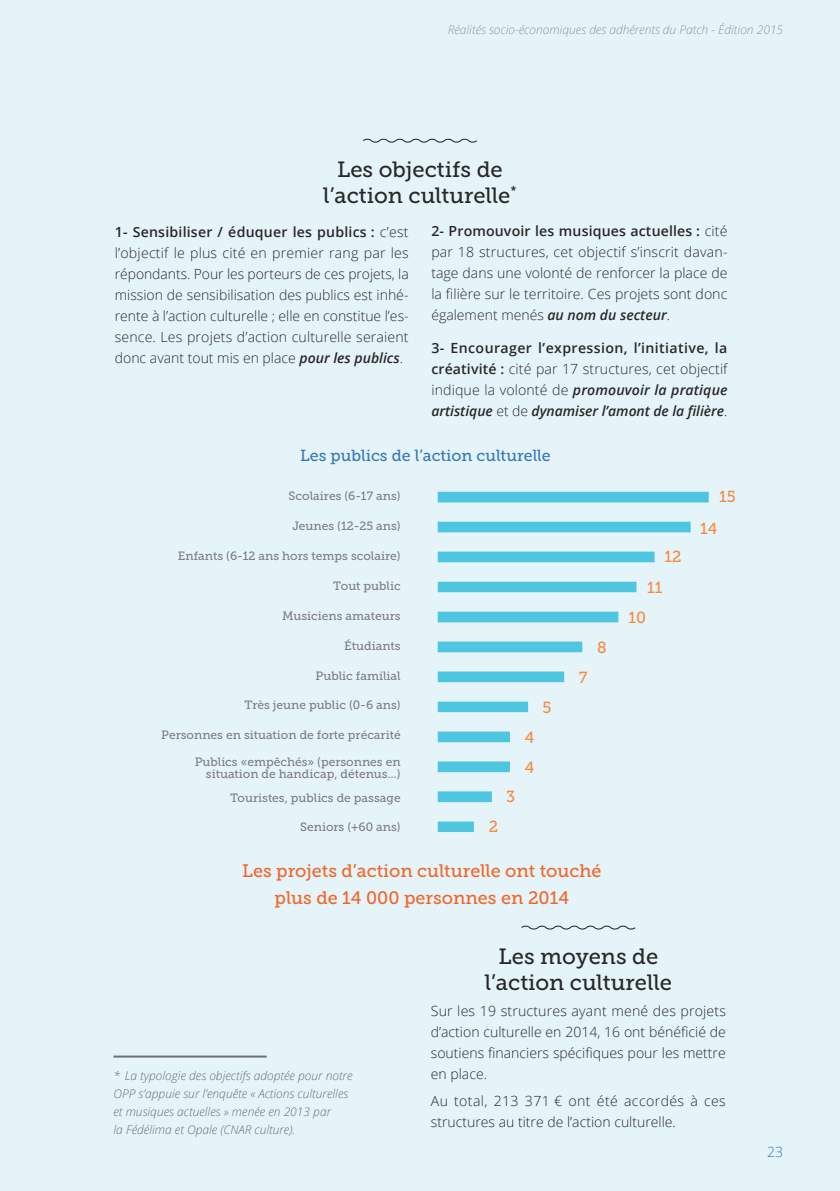
<style>
.page{position:relative;width:840px;height:1191px;background:#fff}
.page>*{position:absolute;margin:0;border:0;box-sizing:border-box;transform-origin:0 0}
.t1{font:22px/26px "Museo Slab 500";color:#292829;text-align:center}
.t2{font:18px/27px "Museo Slab 500";color:#f26529;text-align:center}
.t3{font:16px "Museo Slab 500";color:#3777bc}
.t4{font:16px/30.4px "Museo Slab 500";color:#f68b3d}
.t5{font:300 14px/21px "Open Sans";color:#292829;text-align:justify}
.t6{font:italic 600 14px/21px "Open Sans";color:#292829;text-align:justify}
.t7{font:300 14px "Open Sans";color:#3777bc}
.t8{font:12px/12px "Museo Slab 500";color:#7d7e81;text-align:right}
.t9{font:italic 300 12px/18px "Open Sans";color:#6d6e71}
.t10{font:italic 300 12px "Open Sans";color:#939598}
.s1{font-weight:600}
.s2{font-weight:600;font-style:italic}
.s3{font-style:normal}
.s4{font-weight:300;font-style:normal}
</style>
<div class="page">
<div style="left:0;top:0;width:839px;height:1191px;background:#e5f4f8"></div>
<svg style="left:363px;top:138px;width:114px;height:5px"></svg>
<svg style="left:521px;top:925px;width:115px;height:5px"></svg>
<hr style="left:113px;top:1055px;width:153px;height:2px;background:#6d6e71">
<svg style="left:437px;top:492px;width:271px;height:340px"></svg>
<p class="t10" style="left:447px;top:21px;width:337px">Réalités socio-économiques des adhérents du Patch - Édition 2015</p>
<h1 class="t1" style="left:323px;top:156px;width:195px">Les objectifs de l’action culturelle<sup>*</sup></h1>
<p class="t5" style="left:115px;top:221px;width:295px"><span class="s1">1- Sensibiliser / éduquer les publics :</span> c’est l’objectif le plus cité en premier rang par les répondants. Pour les porteurs de ces projets, la mission de sensibilisation des publics est inhé&shy;rente à l’action culturelle ; elle en constitue l’es&shy;sence. Les projets d’action culturelle seraient donc avant tout mis en place <span class="s2">pour les publics</span>.</p>
<p class="t5" style="left:431px;top:220px;width:297px"><span class="s1">2- Promouvoir les musiques actuelles :</span> cité par 18 structures, cet objectif s’inscrit davan&shy;tage dans une volonté de renforcer la place de la filière sur le territoire. Ces projets sont donc également menés <span class="s2">au nom du secteur</span>.</p>
<p class="t6" style="left:431px;top:337px;width:297px"><span class="s3">3- Encourager l’expression, l’initiative, la créativité :</span> <span class="s4">cité par 17 structures, cet objectif indique la volonté de</span> promouvoir la pratique artistique <span class="s4">et de</span> dynamiser l’amont de la filière<span class="s4">.</span></p>
<p class="t3" style="left:300px;top:446px;width:252px">Les publics de l’action culturelle</p>
<p class="t8" style="left:288px;top:490px;width:113px">Scolaires (6-17 ans)</p>
<p class="t8" style="left:292px;top:520px;width:110px">Jeunes (12-25 ans)</p>
<p class="t8" style="left:178px;top:550px;width:224px">Enfants (6-12 ans hors temps scolaire)</p>
<p class="t8" style="left:333px;top:580px;width:69px">Tout public</p>
<p class="t8" style="left:282px;top:609px;width:120px">Musiciens amateurs</p>
<p class="t8" style="left:344px;top:639px;width:58px">Étudiants</p>
<p class="t8" style="left:315px;top:669px;width:86px">Public familial</p>
<p class="t8" style="left:244px;top:699px;width:158px">Très jeune public (0-6 ans)</p>
<p class="t8" style="left:161px;top:728px;width:241px">Personnes en situation de forte précarité</p>
<p class="t8" style="left:195px;top:756px;width:207px">Publics «empêchés» (personnes en situation de handicap, détenus…)</p>
<p class="t8" style="left:230px;top:791px;width:172px">Touristes, publics de passage</p>
<p class="t8" style="left:300px;top:821px;width:102px">Seniors (+60 ans)</p>
<p class="t4" style="left:542px;top:692px;width:11px">5</p>
<p class="t4" style="left:524px;top:722px;width:11px">4<br>4</p>
<p class="t4" style="left:506px;top:781px;width:11px">3</p>
<p class="t4" style="left:488px;top:811px;width:11px">2</p>
<p class="t4" style="left:578px;top:662px;width:10px">7</p>
<p class="t4" style="left:596px;top:632px;width:11px">8</p>
<p class="t2" style="left:242px;top:857px;width:360px">Les projets d’action culturelle ont touché plus de 14 000 personnes en 2014</p>
<p class="t4" style="left:664px;top:541px;width:19px">12</p>
<p class="t4" style="left:646px;top:572px;width:17px">11</p>
<p class="t4" style="left:628px;top:602px;width:19px">10</p>
<p class="t4" style="left:718px;top:482px;width:18px">15</p>
<p class="t4" style="left:699px;top:513px;width:19px">14</p>
<p class="t9" style="left:113px;top:1066px;width:240px">* La typologie des objectifs adoptée pour notre OPP s’appuie sur l’enquête « Actions culturelles et musiques actuelles » menée en 2013 par<br>la Fédélima et Opale (CNAR culture).</p>
<h1 class="t1" style="left:484px;top:943px;width:188px">Les moyens de l’action culturelle</h1>
<p class="t5" style="left:430px;top:1000px;width:296px">Sur les 19 structures ayant mené des projets d’action culturelle en 2014, 16 ont bénéficié de soutiens financiers spécifiques pour les mettre en place.</p>
<p class="t5" style="left:430px;top:1090px;width:296px">Au total, 213 371 € ont été accordés à ces structures au titre de l’action culturelle.</p>
<p class="t7" style="left:766px;top:1142px;width:17px">23</p>
</div>
